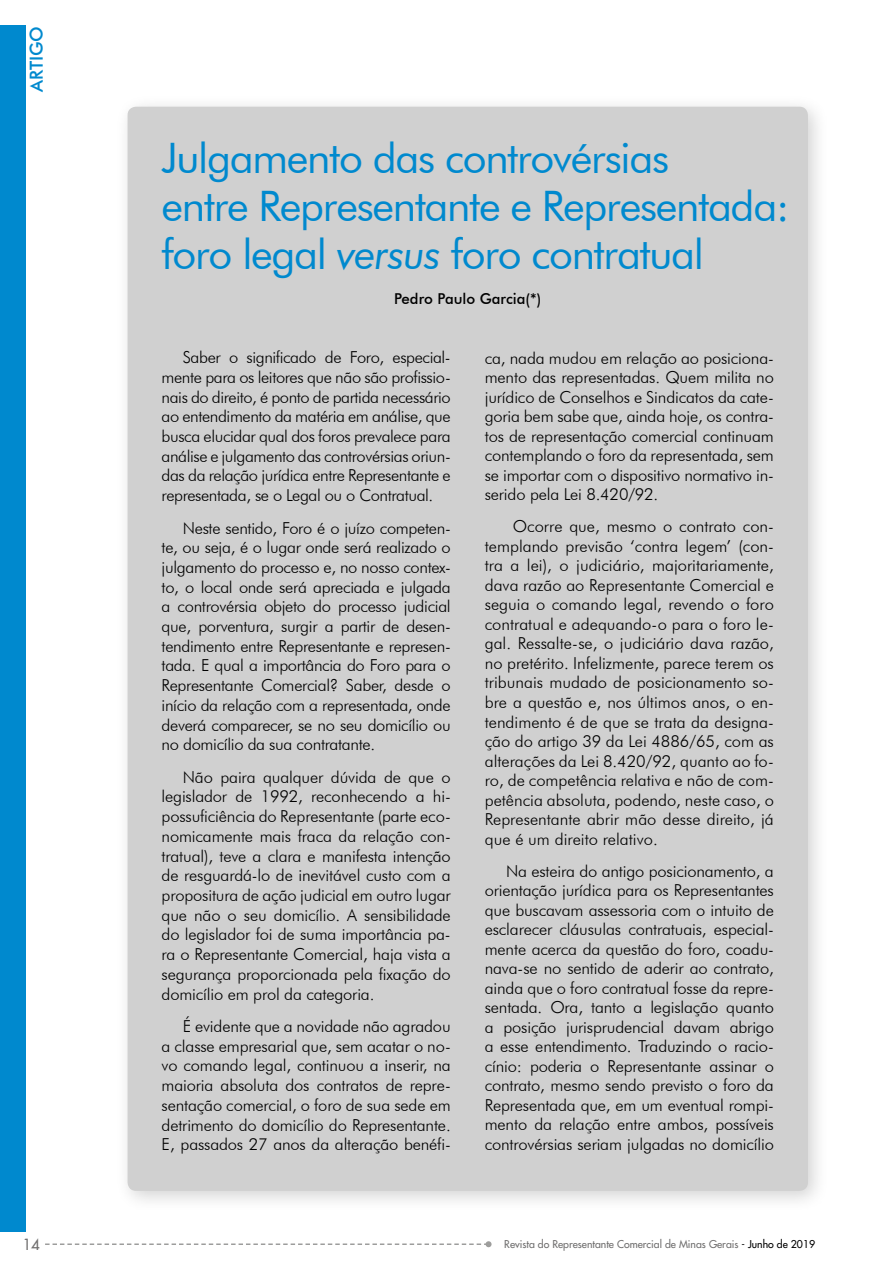
<style>
.page{position:relative;width:893px;height:1276px;background:#fff}
.page>*{position:absolute;margin:0;border:0;box-sizing:border-box;transform-origin:0 0}
.t1{font:42px/48px "Futura BT";letter-spacing:-.03em;color:#0089ce}
.t2{font:500 18px "Futura BT";color:#0089ce}
.t3{font:300 16.5px/19.5px "Futura BT";letter-spacing:-.01em;color:#000;text-align:justify}
.t4{font:500 15px "Futura BT";color:#000}
.t5{font:15px "Futura LT";color:#706f6f}
.t6{font:10.5px "Futura LT";color:#706f6f}
.s1{font-style:italic}
.s2{color:#000}
</style>
<div class="page">
<svg style="left:45px;top:1241px;width:447px;height:6px"></svg>
<div style="left:114px;top:93px;width:715px;height:1119px;background:#000;opacity:.18"></div>
<div style="left:128px;top:107px;width:680px;height:1083px;background:#d0d0d0;border-radius:9px"></div>
<div style="left:0;top:26px;width:26px;height:1205px;background:#0089ce"></div>
<p class="t2" style="left:25px;top:92px;width:68px;rotate:-90deg">ARTIGO</p>
<h1 class="t1" style="left:162px;top:133px;width:629px">Julgamento das controvérsias<br>entre Representante e Representada: foro legal <span class="s1">versus</span> foro contratual</h1>
<p class="t4" style="left:394px;top:289px;width:149px">Pedro Paulo Garcia(*)</p>
<p class="t3" style="left:162px;top:347px;width:291px;text-indent:21px">Saber o significado de Foro, especial&shy;mente para os leitores que não são profissio&shy;nais do direito, é ponto de partida necessário ao entendimento da matéria em análise, que busca elucidar qual dos foros prevalece para análise e julgamento das controvérsias oriun&shy;das da relação jurídica entre Representante e representada, se o Legal ou o Contratual.</p>
<p class="t3" style="left:162px;top:518px;width:291px;text-indent:21px">Neste sentido, Foro é o juízo competen&shy;te, ou seja, é o lugar onde será realizado o julgamento do processo e, no nosso contex&shy;to, o local onde será apreciada e julgada a controvérsia objeto do processo judicial que, porventura, surgir a partir de desen&shy;tendimento entre Representante e represen&shy;tada. E qual a importância do Foro para o Representante Comercial? Saber, desde o início da relação com a representada, onde deverá comparecer, se no seu domicílio ou no domicílio da sua contratante.</p>
<p class="t3" style="left:162px;top:767px;width:291px;text-indent:21px">Não paira qualquer dúvida de que o legislador de 1992, reconhecendo a hi&shy;possuficiência do Representante (parte eco&shy;nomicamente mais fraca da relação con&shy;tratual), teve a clara e manifesta intenção de resguardá-lo de inevitável custo com a propositura de ação judicial em outro lugar que não o seu domicílio. A sensibilidade do legislador foi de suma importância pa&shy;ra o Representante Comercial, haja vista a segurança proporcionada pela fixação do domicílio em prol da categoria.</p>
<p class="t3" style="left:162px;top:1016px;width:291px;text-indent:21px">É evidente que a novidade não agradou a classe empresarial que, sem acatar o no&shy;vo comando legal, continuou a inserir, na maioria absoluta dos contratos de repre&shy;sentação comercial, o foro de sua sede em detrimento do domicílio do Representante.<br>E, passados 27 anos da alteração benéfi-</p>
<p class="t3" style="left:485px;top:348px;width:291px">ca, nada mudou em relação ao posiciona&shy;mento das representadas. Quem milita no jurídico de Conselhos e Sindicatos da cate&shy;goria bem sabe que, ainda hoje, os contra&shy;tos de representação comercial continuam contemplando o foro da representada, sem se importar com o dispositivo normativo in&shy;serido pela Lei 8.420/92.</p>
<p class="t3" style="left:485px;top:517px;width:291px;text-indent:28px">Ocorre que, mesmo o contrato con&shy;templando previsão ‘contra legem’ (con&shy;tra a lei), o judiciário, majoritariamente, dava razão ao Representante Comercial e seguia o comando legal, revendo o foro contratual e adequando-o para o foro le&shy;gal. Ressalte-se, o judiciário dava razão, no pretérito. Infelizmente, parece terem os tribunais mudado de posicionamento so&shy;bre a questão e, nos últimos anos, o en&shy;tendimento é de que se trata da designa&shy;ção do artigo 39 da Lei 4886/65, com as alterações da Lei 8.420/92, quanto ao fo&shy;ro, de competência relativa e não de com&shy;petência absoluta, podendo, neste caso, o Representante abrir mão desse direito, já que é um direito relativo.</p>
<p class="t3" style="left:485px;top:861px;width:291px;text-indent:21px">Na esteira do antigo posicionamento, a orientação jurídica para os Representantes que buscavam assessoria com o intuito de esclarecer cláusulas contratuais, especial&shy;mente acerca da questão do foro, coadu&shy;nava-se no sentido de aderir ao contrato, ainda que o foro contratual fosse da repre&shy;sentada. Ora, tanto a legislação quanto a posição jurisprudencial davam abrigo a esse entendimento. Traduzindo o racio&shy;cínio: poderia o Representante assinar o contrato, mesmo sendo previsto o foro da Representada que, em um eventual rompi&shy;mento da relação entre ambos, possíveis controvérsias seriam julgadas no domicílio</p>
<p class="t5" style="left:23px;top:1234px;width:19px">14</p>
<p class="t6" style="left:504px;top:1237px;width:312px">Revista do Representante Comercial de Minas Gerais <span class="s2">- Junho de 2019</span></p>
</div>
